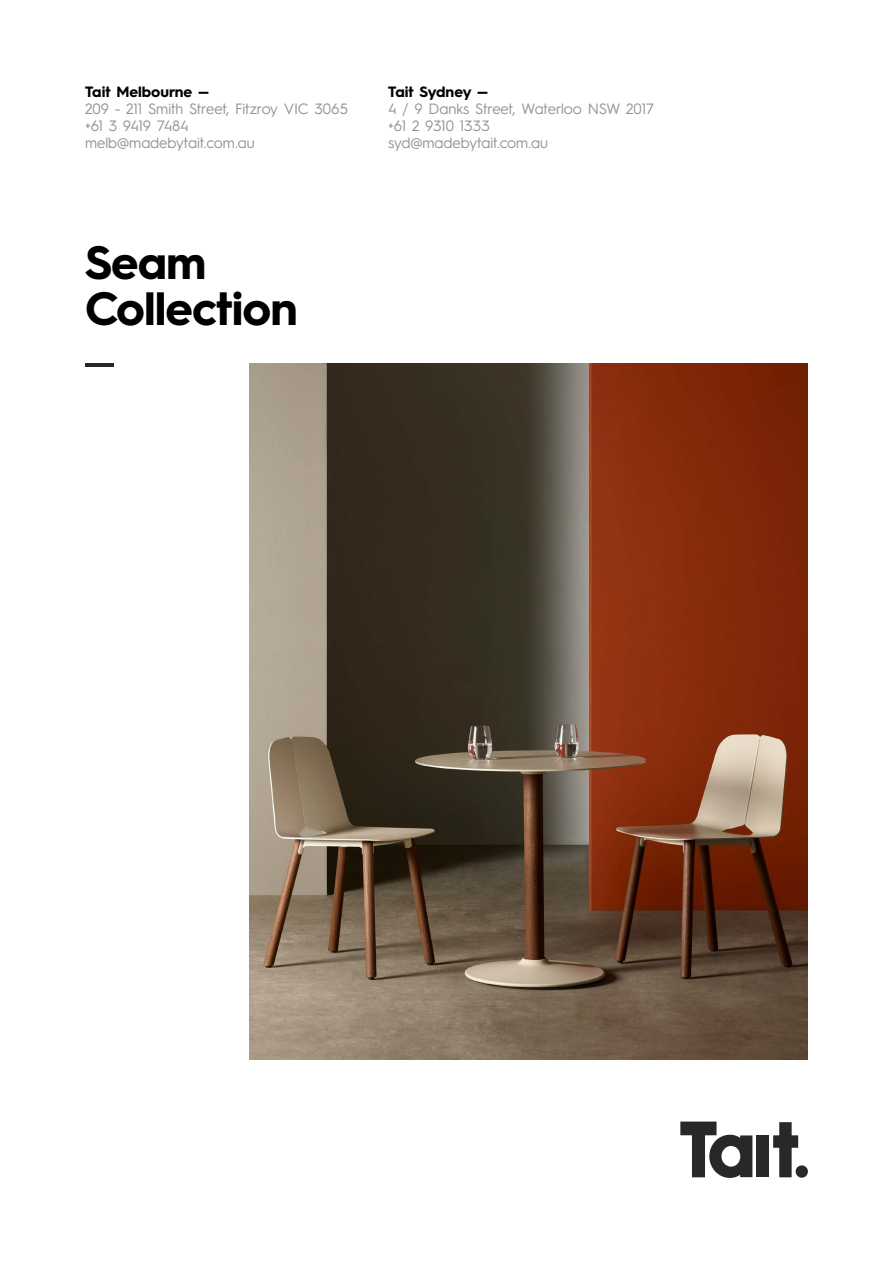
<style>
.page{position:relative;width:893px;height:1263px;background:#fff}
.page>*{position:absolute;margin:0;border:0;box-sizing:border-box;transform-origin:0 0}
.t1{font:700 46.8px/45.9px "Hurme Geometric Sans 3";letter-spacing:-.02em;color:#000}
.t2{font:15px/17px "Hurme Geometric Sans 3";letter-spacing:-.01em;color:#939598}
.t3{font:700 15px "Hurme Geometric Sans 3";color:#000}
</style>
<div class="page">
<div style="left:757px;top:1135px;width:12px;height:42px;background:#292829"></div>
<svg style="left:773px;top:1122px;width:25px;height:55px"></svg>
<div style="left:796px;top:1165px;width:12px;height:13px;background:#292829;border-radius:50%"></div>
<svg style="left:680px;top:1121px;width:72px;height:57px"></svg>
<img style="left:250px;top:364px;width:558px;height:696px">
<hr style="left:85px;top:363px;width:29px;height:3px;background:#292829">
<p class="t3" style="left:85px;top:81px;width:125px">Tait Melbourne —</p>
<p class="t2" style="left:85px;top:99px;width:264px">209 - 211 Smith Street, Fitzroy VIC 3065 +61 3 9419 7484 melb@madebytait.com.au</p>
<h1 class="t1" style="left:85px;top:236px;width:214px">Seam<br>Collection</h1>
<p class="t3" style="left:388px;top:81px;width:101px">Tait Sydney —</p>
<p class="t2" style="left:388px;top:99px;width:267px">4 / 9 Danks Street, Waterloo NSW 2017 +61 2 9310 1333<br>syd@madebytait.com.au</p>
</div>
